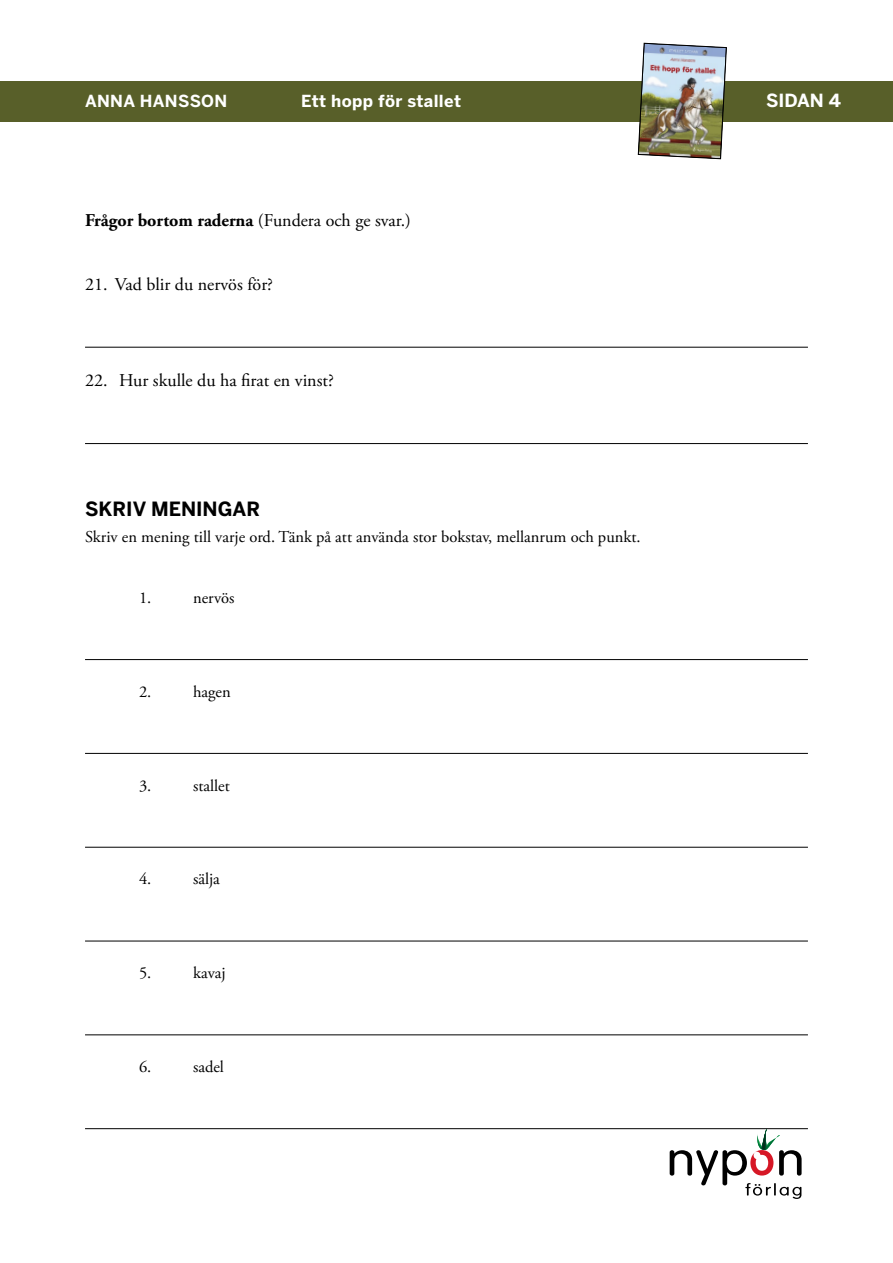
<style>
.page{position:relative;width:893px;height:1263px;background:#fff}
.page>*{position:absolute;margin:0;border:0;box-sizing:border-box;transform-origin:0 0}
.t1{font:700 19.5px "Benton Sans";color:#000}
.t2{font:18px "Adobe Garamond Pro";color:#000}
.t3{font:700 18px "Adobe Garamond Pro";color:#000}
.t4{font:700 18px "Benton Sans";color:#fff}
.t5{font:16.5px "Adobe Garamond Pro";color:#000}
.t6{font:700 16.5px "Benton Sans";letter-spacing:.02em;color:#fff}
.s1{font-weight:400}
</style>
<div class="page">
<div style="left:0;top:81px;width:893px;height:40px;background:#585f29"></div>
<svg style="left:670px;top:1129px;width:132px;height:70px"></svg>
<img style="left:638px;top:43px;width:89px;height:116px">
<hr style="left:85px;top:347px;width:723px;height:1px;background:#000">
<hr style="left:85px;top:443px;width:723px;height:1px;background:#000">
<hr style="left:85px;top:659px;width:723px;height:1px;background:#000">
<hr style="left:85px;top:753px;width:723px;height:1px;background:#000">
<hr style="left:85px;top:847px;width:723px;height:1px;background:#000">
<hr style="left:85px;top:941px;width:723px;height:1px;background:#000">
<hr style="left:85px;top:1034px;width:723px;height:1px;background:#000">
<hr style="left:85px;top:1128px;width:723px;height:1px;background:#000">
<p class="t6" style="left:85px;top:91px;width:144px">ANNA HANSSON</p>
<p class="t6" style="left:301px;top:91px;width:161px">Ett hopp för stallet</p>
<p class="t4" style="left:766px;top:90px;width:76px">SIDAN 4</p>
<p class="t3" style="left:85px;top:209px;width:327px">Frågor bortom raderna <span class="s1">(Fundera och ge svar.)</span></p>
<p class="t2" style="left:85px;top:273px;width:190px">21. Vad blir du nervös för?</p>
<p class="t2" style="left:85px;top:370px;width:250px">22. Hur skulle du ha firat en vinst?</p>
<p class="t1" style="left:85px;top:498px;width:177px">SKRIV MENINGAR</p>
<p class="t5" style="left:85px;top:527px;width:557px">Skriv en mening till varje ord. Tänk på att använda stor bokstav, mellanrum och punkt.</p>
<p class="t5" style="left:139px;top:588px;width:14px">1.</p>
<p class="t5" style="left:193px;top:588px;width:43px">nervös</p>
<p class="t5" style="left:139px;top:682px;width:14px">2.</p>
<p class="t5" style="left:193px;top:682px;width:39px">hagen</p>
<p class="t5" style="left:139px;top:775px;width:14px">3.</p>
<p class="t5" style="left:193px;top:775px;width:38px">stallet</p>
<p class="t5" style="left:139px;top:869px;width:14px">4.</p>
<p class="t5" style="left:193px;top:869px;width:28px">sälja</p>
<p class="t5" style="left:139px;top:963px;width:14px">5.</p>
<p class="t5" style="left:193px;top:963px;width:34px">kavaj</p>
<p class="t5" style="left:139px;top:1057px;width:14px">6.</p>
<p class="t5" style="left:193px;top:1057px;width:33px">sadel</p>
</div>
